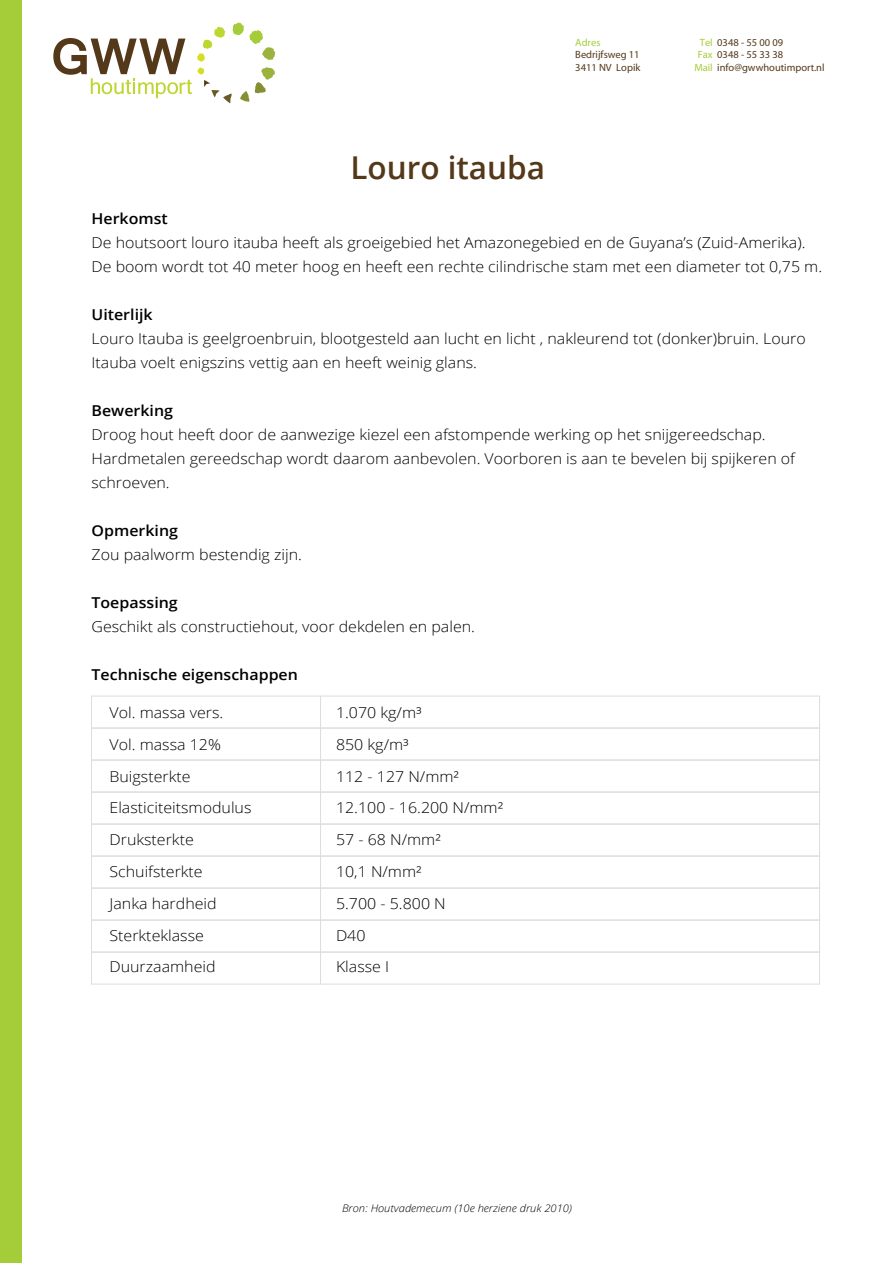
<style>
.page{position:relative;width:893px;height:1263px;background:#fff}
.page>*{position:absolute;margin:0;border:0;box-sizing:border-box;transform-origin:0 0}
.t1{font:600 31.5px "Open Sans";color:#54381a}
.t2{font:300 15px/31.8px "Open Sans";color:#000;scale:1.07 1}
.t3{font:600 15px "Open Sans";color:#000;scale:1.07 1}
.t4{font:10.5px/12.8px "Myriad";color:#54381a}
.t5{font:italic 300 10.5px "Open Sans";color:#000;scale:1.07 1}
.t6{font:10.5px "Myriad";color:#a5cd39}
.s1{color:#a5cd39}
</style>
<div class="page">
<div style="left:0;top:0;width:21px;height:1263px;background:#a5cd39"></div>
<svg style="left:53px;top:23px;width:222px;height:80px"></svg>
<div style="left:91px;top:696px;width:230px;height:32px;border:1px solid #ddd"></div>
<div style="left:320px;top:696px;width:500px;height:32px;border:1px solid #ddd"></div>
<div style="left:91px;top:728px;width:230px;height:32px;border:1px solid #ddd"></div>
<div style="left:320px;top:728px;width:500px;height:32px;border:1px solid #ddd"></div>
<div style="left:91px;top:760px;width:230px;height:32px;border:1px solid #ddd"></div>
<div style="left:320px;top:760px;width:500px;height:32px;border:1px solid #ddd"></div>
<div style="left:91px;top:792px;width:230px;height:32px;border:1px solid #ddd"></div>
<div style="left:320px;top:792px;width:500px;height:32px;border:1px solid #ddd"></div>
<div style="left:91px;top:824px;width:230px;height:32px;border:1px solid #ddd"></div>
<div style="left:320px;top:824px;width:500px;height:32px;border:1px solid #ddd"></div>
<div style="left:91px;top:856px;width:230px;height:32px;border:1px solid #ddd"></div>
<div style="left:320px;top:856px;width:500px;height:32px;border:1px solid #ddd"></div>
<div style="left:91px;top:888px;width:230px;height:32px;border:1px solid #ddd"></div>
<div style="left:320px;top:888px;width:500px;height:32px;border:1px solid #ddd"></div>
<div style="left:91px;top:920px;width:230px;height:32px;border:1px solid #ddd"></div>
<div style="left:320px;top:920px;width:500px;height:32px;border:1px solid #ddd"></div>
<div style="left:91px;top:952px;width:230px;height:32px;border:1px solid #ddd"></div>
<div style="left:320px;top:952px;width:500px;height:32px;border:1px solid #ddd"></div>
<h1 class="t1" style="left:350px;top:146px;width:196px">Louro itauba</h1>
<p class="t6" style="left:575px;top:37px;width:27px">Adres</p>
<p class="t4" style="left:575px;top:49px;width:67px">Bedrijfsweg 11<br>3411 NV Lopik</p>
<p class="t4" style="left:700px;top:36px;width:85px"><span class="s1">Tel</span> 0348 - 55 00 09</p>
<p class="t4" style="left:698px;top:49px;width:87px"><span class="s1">Fax</span> 0348 - 55 33 38</p>
<p class="t4" style="left:694px;top:62px;width:132px"><span class="s1">Mail</span> info@gwwhoutimport.nl</p>
<p class="t3" style="left:92px;top:209px;width:73px">Herkomst</p>
<p class="t2" style="left:92px;top:231px;width:684px;line-height:24px">De houtsoort louro itauba heeft als groeigebied het Amazonegebied en de Guyana’s (Zuid-Amerika).<br>De boom wordt tot 40 meter hoog en heeft een rechte cilindrische stam met een diameter tot 0,75 m.</p>
<p class="t3" style="left:92px;top:305px;width:59px">Uiterlijk</p>
<p class="t2" style="left:92px;top:327px;width:669px;line-height:24px">Louro Itauba is geelgroenbruin, blootgesteld aan lucht en licht , nakleurend tot (donker)bruin. Louro<br>Itauba voelt enigszins vettig aan en heeft weinig glans.</p>
<p class="t3" style="left:92px;top:401px;width:78px">Bewerking</p>
<p class="t2" style="left:92px;top:423px;width:659px;line-height:24px">Droog hout heeft door de aanwezige kiezel een afstompende werking op het snijgereedschap.<br>Hardmetalen gereedschap wordt daarom aanbevolen. Voorboren is aan te bevelen bij spijkeren of schroeven.</p>
<p class="t3" style="left:92px;top:521px;width:82px">Opmerking</p>
<p class="t2" style="left:92px;top:539px;width:198px">Zou paalworm bestendig zijn.</p>
<p class="t3" style="left:92px;top:593px;width:82px">Toepassing</p>
<p class="t2" style="left:92px;top:611px;width:360px">Geschikt als constructiehout, voor dekdelen en palen.</p>
<p class="t3" style="left:92px;top:665px;width:194px">Technische eigenschappen</p>
<p class="t2" style="left:110px;top:696px;width:134px">Vol. massa vers.<br>Vol. massa 12%<br>Buigsterkte<br>Elasticiteitsmodulus<br>Druksterkte<br>Schuifsterkte<br>Janka hardheid<br>Sterkteklasse<br>Duurzaamheid</p>
<p class="t2" style="left:336px;top:696px;width:158px">1.070 kg/m³<br>850 kg/m³<br>112 - 127 N/mm²<br>12.100 - 16.200 N/mm²<br>57 - 68 N/mm²<br>10,1 N/mm²<br>5.700 - 5.800 N<br>D40<br>Klasse I</p>
<p class="t5" style="left:342px;top:1201px;width:216px">Bron: Houtvademecum (10e herziene druk 2010)</p>
</div>
